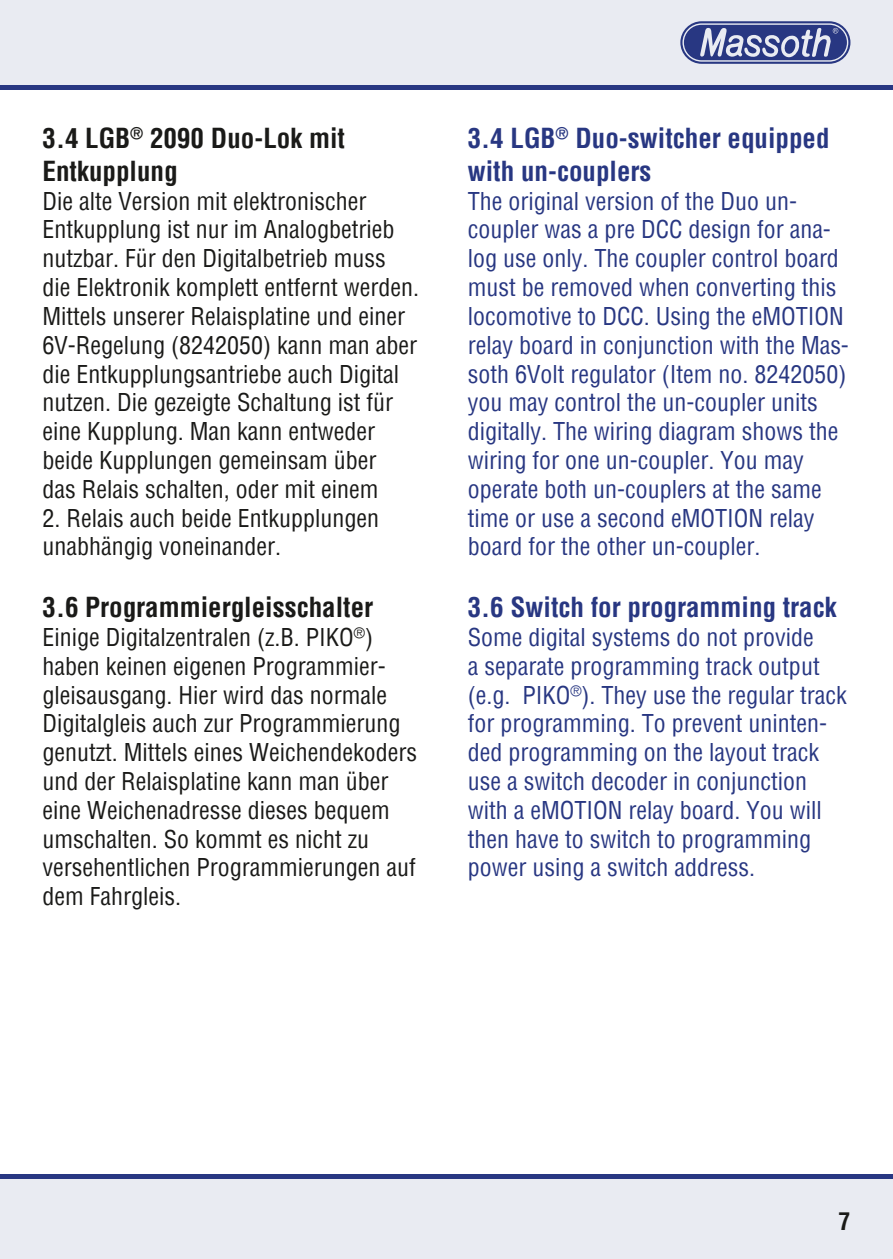
<style>
.page{position:relative;width:893px;height:1259px;background:#fff}
.page>*{position:absolute;margin:0;border:0;box-sizing:border-box;transform-origin:0 0}
.t1{font:700 condensed 27px/33px "Helvetica";color:#283782}
.t2{font:700 condensed 27px/33px "Helvetica";color:#1a1a18}
.t3{font:condensed 24px/28.8px "Helvetica";color:#1a1a18}
.t4{font:condensed 24px/28.8px "Helvetica";color:#283782}
.t5{font:700 condensed 24px "Helvetica";color:#1a1a18}
</style>
<div class="page">
<div style="left:0;top:1174px;width:893px;height:85px;background:#e9ebf2"></div>
<div style="left:0;top:0;width:893px;height:85px;background:#e9ebf2"></div>
<svg style="left:680px;top:21px;width:170px;height:43px"></svg>
<hr style="left:0;top:85px;width:893px;height:4px;background:#283782">
<hr style="left:0;top:1174px;width:893px;height:4px;background:#283782">
<p class="t2" style="left:43px;top:121px;width:304px">3.4 LGB<sup>®</sup> 2090 Duo-Lok mit<br>Entkupplung</p>
<p class="t3" style="left:43px;top:186px;width:378px">Die alte Version mit elektronischer Entkupplung ist nur im Analogbetrieb nutzbar. Für den Digitalbetrieb muss die Elektronik komplett entfernt werden.<br>Mittels unserer Relaisplatine und einer 6V-Regelung (8242050) kann man aber die Entkupplungsantriebe auch Digital nutzen. Die gezeigte Schaltung ist für eine Kupplung. Man kann entweder beide Kupplungen gemeinsam über<br>das Relais schalten, oder mit einem</p>
<p class="t3" style="left:43px;top:503px;width:338px">2. Relais auch beide Entkupplungen unabhängig voneinander.</p>
<p class="t2" style="left:43px;top:591px;width:332px">3.6 Programmiergleisschalter</p>
<p class="t3" style="left:43px;top:622px;width:376px">Einige Digitalzentralen (z.B. PIKO<sup>®</sup>) haben keinen eigenen Programmier&shy;gleisausgang. Hier wird das normale Digitalgleis auch zur Programmierung genutzt. Mittels eines Weichendekoders und der Relaisplatine kann man über eine Weichenadresse dieses bequem umschalten. So kommt es nicht zu versehentlichen Programmierungen auf dem Fahrgleis.</p>
<p class="t1" style="left:468px;top:121px;width:363px">3.4 LGB<sup>®</sup> Duo-switcher equipped with un-couplers</p>
<p class="t4" style="left:468px;top:186px;width:383px">The original version of the Duo un&shy;coupler was a pre DCC design for ana&shy;log use only. The coupler control board must be removed when converting this locomotive to DCC. Using the eMOTION relay board in conjunction with the Mas&shy;soth 6Volt regulator (Item no. 8242050) you may control the un-coupler units digitally. The wiring diagram shows the wiring for one un-coupler. You may operate both un-couplers at the same time or use a second eMOTION relay board for the other un-coupler.</p>
<p class="t1" style="left:468px;top:591px;width:370px">3.6 Switch for programming track</p>
<p class="t4" style="left:468px;top:622px;width:381px">Some digital systems do not provide<br>a separate programming track output (e.g. PIKO<sup>®</sup>). They use the regular track for programming. To prevent uninten&shy;ded programming on the layout track use a switch decoder in conjunction with a eMOTION relay board. You will then have to switch to programming power using a switch address.</p>
<p class="t5" style="left:838px;top:1205px;width:13px">7</p>
</div>
